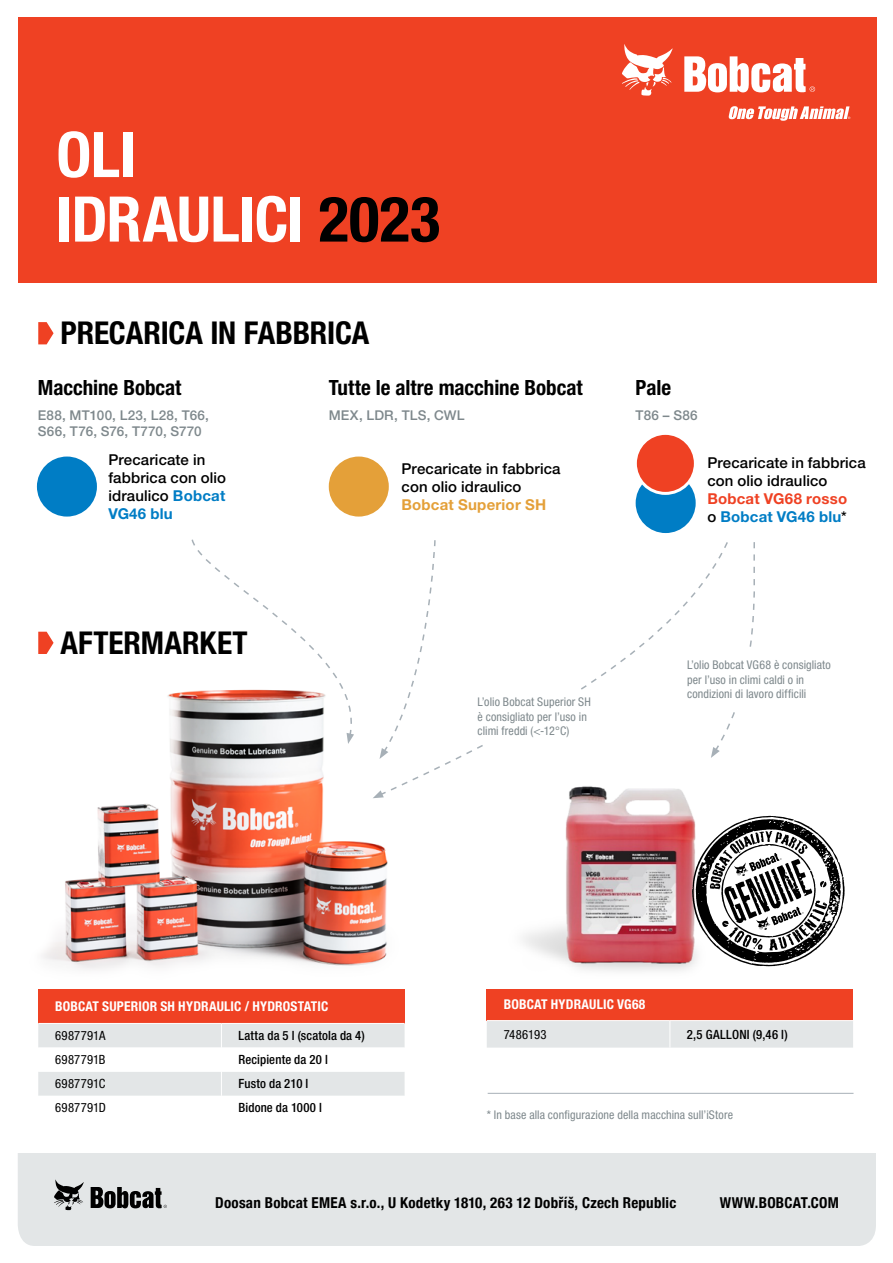
<style>
.page{position:relative;width:893px;height:1263px;background:#fff}
.page>*{position:absolute;margin:0;border:0;box-sizing:border-box;transform-origin:0 0}
.t1{font:700 condensed 63px/64.5px "Helvetica Neue";letter-spacing:-.01em;color:#fff}
.t2{font:700 condensed 31.5px "Helvetica Neue LT Pro";letter-spacing:-.005em;color:#000}
.t3{font:700 condensed 21px "Helvetica Neue LT Pro";color:#000}
.t4{font:500 15px/18px "Helvetica Neue LT Pro";letter-spacing:.005em;color:#000}
.t5{font:700 condensed 15px "Helvetica Neue";letter-spacing:.015em;color:#000}
.t6{font:700 15px/18px "Helvetica Neue LT Pro";letter-spacing:.015em;color:#ef4123}
.t7{font:700 15px "Helvetica Neue LT Pro";letter-spacing:.015em;color:#e4a039}
.t8{font:500 13.5px/16.2px "Helvetica Neue LT Pro";letter-spacing:.01em;color:#7e888c}
.t9{font:700 condensed 13.5px "Helvetica Neue LT Pro";letter-spacing:.01em;color:#fff}
.t10{font:500 condensed 12.75px "Helvetica Neue LT Pro";letter-spacing:.01em;color:#000}
.t11{font:condensed 12.75px "Helvetica Neue LT Pro";letter-spacing:.015em;color:#000}
.t12{font:500 condensed 12.75px "Helvetica Neue LT Pro";letter-spacing:.03em;color:#000}
.t13{font:condensed 12px/14.4px "Helvetica Neue LT Pro";letter-spacing:.01em;color:#7e888c}
.s1{color:#000}
.s2{font-weight:700;color:#007dc5}
.s3{font-weight:500;color:#000}
.s4{color:#007dc5}
</style>
<div class="page">
<div style="left:18px;top:1153px;width:858px;height:93px;background:#e3e6e7"></div>
<div style="left:18px;top:18px;width:859px;height:265px;background:#ef4123"></div>
<svg style="left:622px;top:44px;width:51px;height:52px"></svg>
<svg style="left:684px;top:56px;width:131px;height:36px"></svg>
<svg style="left:729px;top:106px;width:121px;height:15px"></svg>
<svg style="left:38px;top:322px;width:16px;height:22px"></svg>
<svg style="left:38px;top:632px;width:16px;height:22px"></svg>
<img style="left:523px;top:797px;width:251px;height:174px">
<img style="left:42px;top:691px;width:346px;height:279px">
<div style="left:38px;top:989px;width:367px;height:34px;background:#ef4123"></div>
<svg style="left:38px;top:1024px;width:367px;height:72px"></svg>
<div style="left:487px;top:989px;width:366px;height:31px;background:#ef4123"></div>
<div style="left:487px;top:1021px;width:366px;height:26px;background:#e3e6e7"></div>
<svg style="left:692px;top:816px;width:153px;height:150px"></svg>
<svg style="left:54px;top:1179px;width:30px;height:31px"></svg>
<svg style="left:91px;top:1187px;width:76px;height:21px;background:#5c5d5e"></svg>
<svg style="left:190px;top:539px;width:178px;height:205px"></svg>
<svg style="left:729px;top:542px;width:26px;height:185px"></svg>
<svg style="left:378px;top:540px;width:351px;height:257px"></svg>
<svg style="left:373px;top:790px;width:11px;height:8px"></svg>
<div style="left:488px;top:690px;width:126px;height:65px;background:#fff"></div>
<div style="left:655px;top:650px;width:146px;height:59px;background:#fff"></div>
<div style="left:37px;top:456px;width:60px;height:61px;background:#007dc5;border-radius:50%"></div>
<div style="left:636px;top:473px;width:60px;height:60px;background:#007dc5;border-radius:50%"></div>
<div style="left:329px;top:456px;width:60px;height:61px;background:#e4a039;border-radius:50%"></div>
<div style="left:635px;top:433px;width:60px;height:60px;background:#ef4123;border-radius:50%"></div>
<div style="left:634px;top:432px;width:63px;height:63px;border:3px solid #fff;border-radius:50%"></div>
<hr style="left:488px;top:1093px;width:365px;height:1px;background:#a7b0b7">
<h1 class="t1" style="left:56px;top:118px;width:385px">OLI<br>IDRAULICI <span class="s1">2023</span></h1>
<h2 class="t2" style="left:60px;top:314px;width:310px">PRECARICA IN FABBRICA</h2>
<h3 class="t3" style="left:38px;top:374px;width:145px">Macchine Bobcat</h3>
<p class="t8" style="left:38px;top:407px;width:172px">E88, MT100, L23, L28, T66,<br>S66, T76, S76, T770, S770</p>
<h3 class="t3" style="left:329px;top:374px;width:255px">Tutte le altre macchine Bobcat</h3>
<p class="t8" style="left:329px;top:407px;width:137px">MEX, LDR, TLS, CWL</p>
<p class="t4" style="left:108px;top:450px;width:119px">Precaricate in fabbrica con olio idraulico <span class="s2">Bobcat<br>VG46 blu</span></p>
<p class="t4" style="left:402px;top:459px;width:161px">Precaricate in fabbrica con olio idraulico</p>
<p class="t7" style="left:402px;top:495px;width:146px">Bobcat Superior SH</p>
<h2 class="t2" style="left:60px;top:624px;width:189px">AFTERMARKET</h2>
<p class="t13" style="left:478px;top:695px;width:115px">L’olio Bobcat Superior SH è consigliato per l’uso in climi freddi (&lt;-12°C)</p>
<h3 class="t3" style="left:636px;top:374px;width:37px">Pale</h3>
<p class="t8" style="left:636px;top:407px;width:64px">T86 – S86</p>
<p class="t4" style="left:707px;top:453px;width:160px">Precaricate in fabbrica con olio idraulico</p>
<p class="t6" style="left:707px;top:489px;width:141px">Bobcat VG68 rosso <span class="s3">o</span> <span class="s4">Bobcat VG46 blu</span><span class="s3">*</span></p>
<p class="t13" style="left:687px;top:657px;width:145px">L’olio Bobcat VG68 è consigliato per l’uso in climi caldi o in condizioni di lavoro difficili</p>
<p class="t9" style="left:55px;top:998px;width:275px">BOBCAT SUPERIOR SH HYDRAULIC / HYDROSTATIC</p>
<p class="t11" style="left:55px;top:1028px;width:52px">6987791A</p>
<p class="t10" style="left:238px;top:1028px;width:128px">Latta da 5 l (scatola da 4)</p>
<p class="t11" style="left:55px;top:1052px;width:52px">6987791B</p>
<p class="t10" style="left:238px;top:1052px;width:91px">Recipiente da 20 l</p>
<p class="t11" style="left:55px;top:1076px;width:52px">6987791C</p>
<p class="t10" style="left:238px;top:1076px;width:71px">Fusto da 210 l</p>
<p class="t11" style="left:55px;top:1100px;width:52px">6987791D</p>
<p class="t10" style="left:238px;top:1100px;width:85px">Bidone da 1000 l</p>
<p class="t9" style="left:504px;top:996px;width:143px">BOBCAT HYDRAULIC VG68</p>
<p class="t11" style="left:504px;top:1027px;width:44px">7486193</p>
<p class="t12" style="left:687px;top:1026px;width:102px">2,5 GALLONI (9,46 l)</p>
<p class="t13" style="left:487px;top:1108px;width:248px">* In base alla configurazione della macchina sull’iStore</p>
<p class="t5" style="left:215px;top:1190px;width:463px">Doosan Bobcat EMEA s.r.o., U Kodetky 1810, 263 12 Dobříš, Czech Republic</p>
<p class="t5" style="left:720px;top:1190px;width:121px">WWW.BOBCAT.COM</p>
</div>
